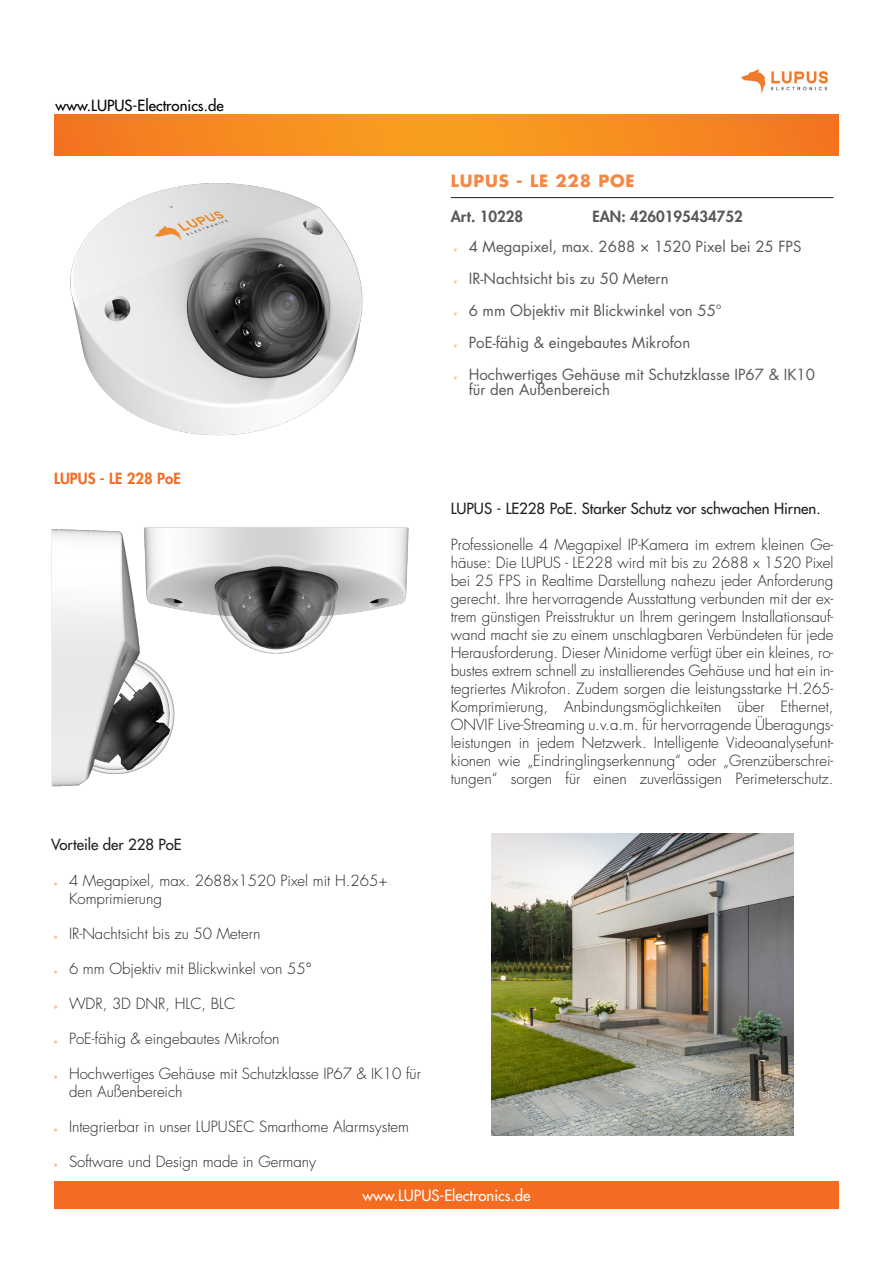
<style>
.page{position:relative;width:893px;height:1263px;background:#fff}
.page>*{position:absolute;margin:0;border:0;box-sizing:border-box;transform-origin:0 0}
._01-Produkt_Überschr{font:700 16.5px "Futura Std";letter-spacing:.05em;color:#f58846}
.t1{font:300 15px/18px "Futura Std";color:#231f20}
.t2{font:15px/15px "Futura Std";color:#57585a}
.t3{font:500 15px "Futura Std";color:#231f20}
._01-Produkt_-_Beschr{font:800 15px "Futura Std";color:#57585a}
.Fußnote{font:500 15px "Futura Std";color:#fff}
.Fußnote-2{font:500 15px "Futura Std";color:#000}
.t4{font:800 15px "Futura Std";color:#f36c21}
.s1{font-family:"Myriad Pro";font-size:7.5px;color:#f58846}
.s2{font-family:"Myriad Pro";font-weight:400;font-size:7.5px;color:#f36c21}
</style>
<div class="page">
<svg style="left:54px;top:115px;width:785px;height:41px;background:#f58b20"></svg>
<div style="left:54px;top:1181px;width:785px;height:28px;background:#f36c21"></div>
<hr style="left:451px;top:197px;width:382px;height:1px;background:#231f20">
<img style="left:70px;top:183px;width:293px;height:253px">
<img style="left:51px;top:701px;width:124px;height:86px">
<img style="left:491px;top:833px;width:302px;height:302px">
<img style="left:741px;top:68px;width:87px;height:25px">
<img style="left:51px;top:527px;width:358px;height:174px">
<p class="Fußnote-2" style="left:56px;top:96px;width:170px">www.LUPUS-Electronics.de</p>
<p class="_01-Produkt_Überschr" style="left:451px;top:169px;width:185px">LUPUS - LE 228 POE</p>
<p class="_01-Produkt_-_Beschr" style="left:451px;top:207px;width:74px">Art. 10228</p>
<p class="_01-Produkt_-_Beschr" style="left:592px;top:207px;width:152px">EAN: 4260195434752</p>
<p class="t2" style="left:454px;top:239px;width:349px"><span class="s1">»</span> 4 Megapixel, max. 2688 × 1520 Pixel bei 25 FPS</p>
<p class="t2" style="left:454px;top:271px;width:216px"><span class="s1">»</span> IR-Nachtsicht bis zu 50 Metern</p>
<p class="t2" style="left:454px;top:303px;width:270px"><span class="s1">»</span> 6 mm Objektiv mit Blickwinkel von 55°</p>
<p class="t2" style="left:454px;top:335px;width:238px"><span class="s1">»</span> PoE-fähig &amp; eingebautes Mikrofon</p>
<p class="t2" style="left:469px;top:367px;width:348px;text-indent:-15px"><span class="s1">»</span> Hochwertiges Gehäuse mit Schutzklasse IP67 &amp; IK10 für den Außenbereich</p>
<p class="t4" style="left:54px;top:468px;width:128px">LUPUS - LE 228 PoE</p>
<p class="t3" style="left:51px;top:835px;width:132px">Vorteile der 228 PoE</p>
<p class="t1" style="left:69px;top:872px;width:320px;text-indent:-15px"><span class="s2">»</span> 4 Megapixel, max. 2688x1520 Pixel mit H.265+<br>Komprimierung</p>
<p class="t1" style="left:54px;top:925px;width:208px"><span class="s2">»</span> IR-Nachtsicht bis zu 50 Metern</p>
<p class="t1" style="left:54px;top:960px;width:259px"><span class="s2">»</span> 6 mm Objektiv mit Blickwinkel von 55°</p>
<p class="t1" style="left:54px;top:995px;width:183px"><span class="s2">»</span> WDR, 3D DNR, HLC, BLC</p>
<p class="t1" style="left:54px;top:1030px;width:227px"><span class="s2">»</span> PoE-fähig &amp; eingebautes Mikrofon</p>
<p class="t1" style="left:69px;top:1065px;width:353px;text-indent:-15px"><span class="s2">»</span> Hochwertiges Gehäuse mit Schutzklasse IP67 &amp; IK10 für den Außenbereich</p>
<p class="t1" style="left:54px;top:1118px;width:356px"><span class="s2">»</span> Integrierbar in unser LUPUSEC Smarthome Alarmsystem</p>
<p class="t1" style="left:54px;top:1153px;width:264px"><span class="s2">»</span> Software und Design made in Germany</p>
<p class="t3" style="left:451px;top:499px;width:371px">LUPUS - LE228 PoE. Starker Schutz vor schwachen Hirnen.</p>
<p class="t1" style="left:451px;top:536px;width:384px;text-align:justify">Professionelle 4 Megapixel IP-Kamera im extrem kleinen Ge&shy;häuse: Die LUPUS - LE228 wird mit bis zu 2688 x 1520 Pixel bei 25 FPS in Realtime Darstellung nahezu jeder Anforderung gerecht. Ihre hervorragende Ausstattung verbunden mit der ex&shy;trem günstigen Preisstruktur un Ihrem geringem Installationsauf&shy;wand macht sie zu einem unschlagbaren Verbündeten für jede Herausforderung. Dieser Minidome verfügt über ein kleines, ro&shy;bustes extrem schnell zu installierendes Gehäuse und hat ein in&shy;tegriertes Mikrofon. Zudem sorgen die leistungsstarke H.265- Komprimierung, Anbindungsmöglichkeiten über Ethernet, ONVIF Live-Streaming u.v.a.m. für hervorragende Überagungs&shy;leistungen in jedem Netzwerk. Intelligente Videoanalysefunt&shy;kionen wie „Eindringlingserkennung“ oder „Grenzüberschrei&shy;tungen“ sorgen für einen zuverlässigen Perimeterschutz.</p>
<p class="Fußnote" style="left:362px;top:1186px;width:170px">www.LUPUS-Electronics.de</p>
</div>
